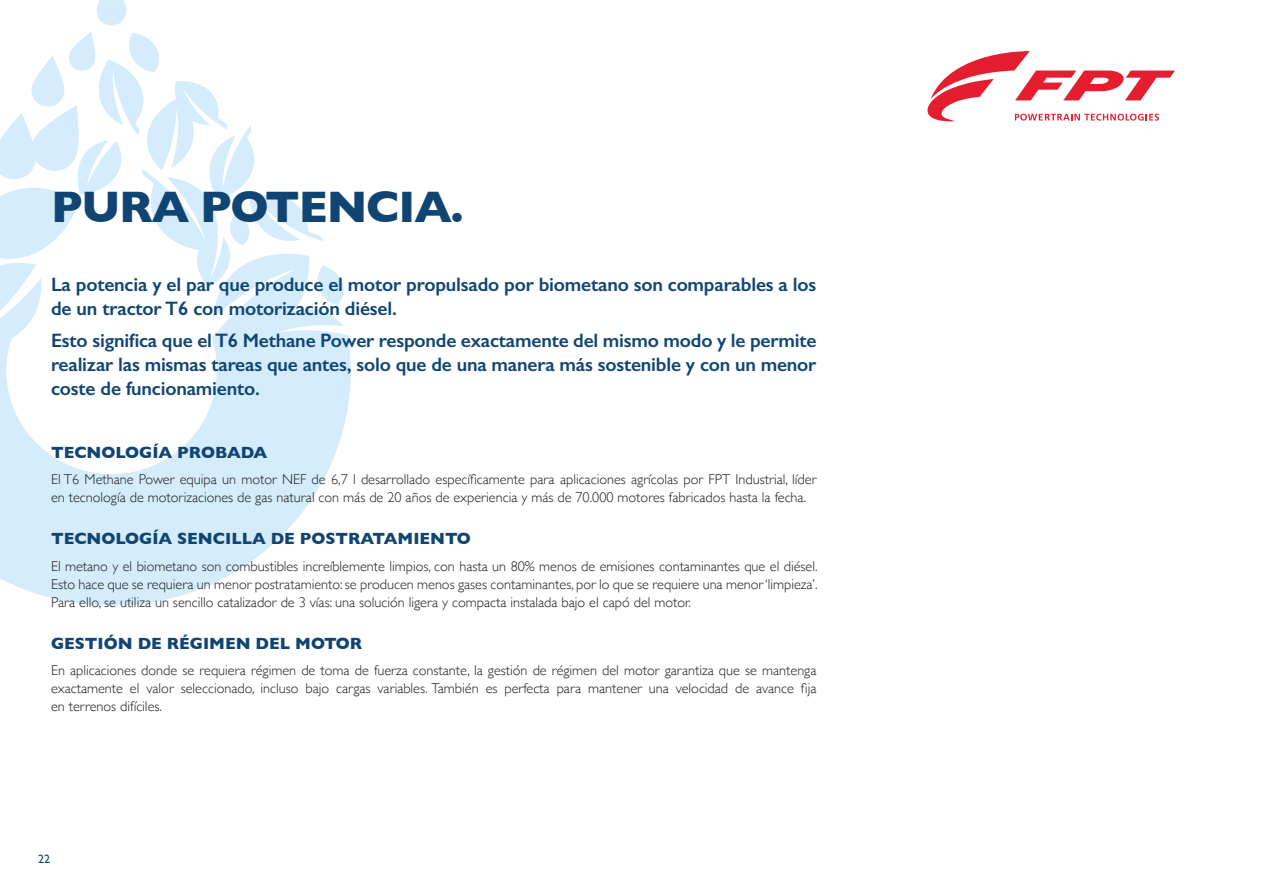
<style>
.page{position:relative;width:1263px;height:893px;background:#fff}
.page>*{position:absolute;margin:0;border:0;box-sizing:border-box;transform-origin:0 0}
.t1{font:700 45px "Gill Sans";letter-spacing:-.025em;color:#104573}
.t2{font:600 19.5px/24px "Gill Sans";letter-spacing:-.01em;color:#104573}
.t3{font:700 16.5px "Gill Sans";color:#104573}
.t4{font:300 14.25px/18px "Gill Sans";color:#1c1c1b;text-align:justify}
.t5{font:12px "Gill Sans";color:#104573}
</style>
<div class="page">
<svg style="left:0;top:0;width:351px;height:605px"></svg>
<svg style="left:927px;top:51px;width:248px;height:70px"></svg>
<h1 class="t1" style="left:51px;top:171px;width:414px">PURA POTENCIA.</h1>
<h2 class="t2" style="left:51px;top:272px;width:767px">La potencia y el par que produce el motor propulsado por biometano son comparables a los de un tractor T6 con motorización diésel.</h2>
<h2 class="t2" style="left:51px;top:328px;width:767px;text-align:justify">Esto significa que el T6 Methane Power responde exactamente del mismo modo y le permite realizar las mismas tareas que antes, solo que de una manera más sostenible y con un menor coste de funcionamiento.</h2>
<p class="t3" style="left:51px;top:439px;width:218px">TECNOLOGÍA PROBADA</p>
<p class="t4" style="left:51px;top:470px;width:767px">El T6 Methane Power equipa un motor NEF de 6,7 l desarrollado específicamente para aplicaciones agrícolas por FPT Industrial, líder en tecnología de motorizaciones de gas natural con más de 20 años de experiencia y más de 70.000 motores fabricados hasta la fecha.</p>
<p class="t3" style="left:51px;top:526px;width:421px">TECNOLOGÍA SENCILLA DE POSTRATAMIENTO</p>
<p class="t4" style="left:51px;top:556px;width:768px">El metano y el biometano son combustibles increíblemente limpios, con hasta un 80% menos de emisiones contaminantes que el diésel.<br>Esto hace que se requiera un menor postratamiento: se producen menos gases contaminantes, por lo que se requiere una menor ‘limpieza’.<br>Para ello, se utiliza un sencillo catalizador de 3 vías: una solución ligera y compacta instalada bajo el capó del motor.</p>
<p class="t3" style="left:51px;top:630px;width:313px">GESTIÓN DE RÉGIMEN DEL MOTOR</p>
<p class="t4" style="left:51px;top:661px;width:767px">En aplicaciones donde se requiera régimen de toma de fuerza constante, la gestión de régimen del motor garantiza que se mantenga exactamente el valor seleccionado, incluso bajo cargas variables. También es perfecta para mantener una velocidad de avance fija en terrenos difíciles.</p>
<p class="t5" style="left:38px;top:852px;width:14px">22</p>
</div>
